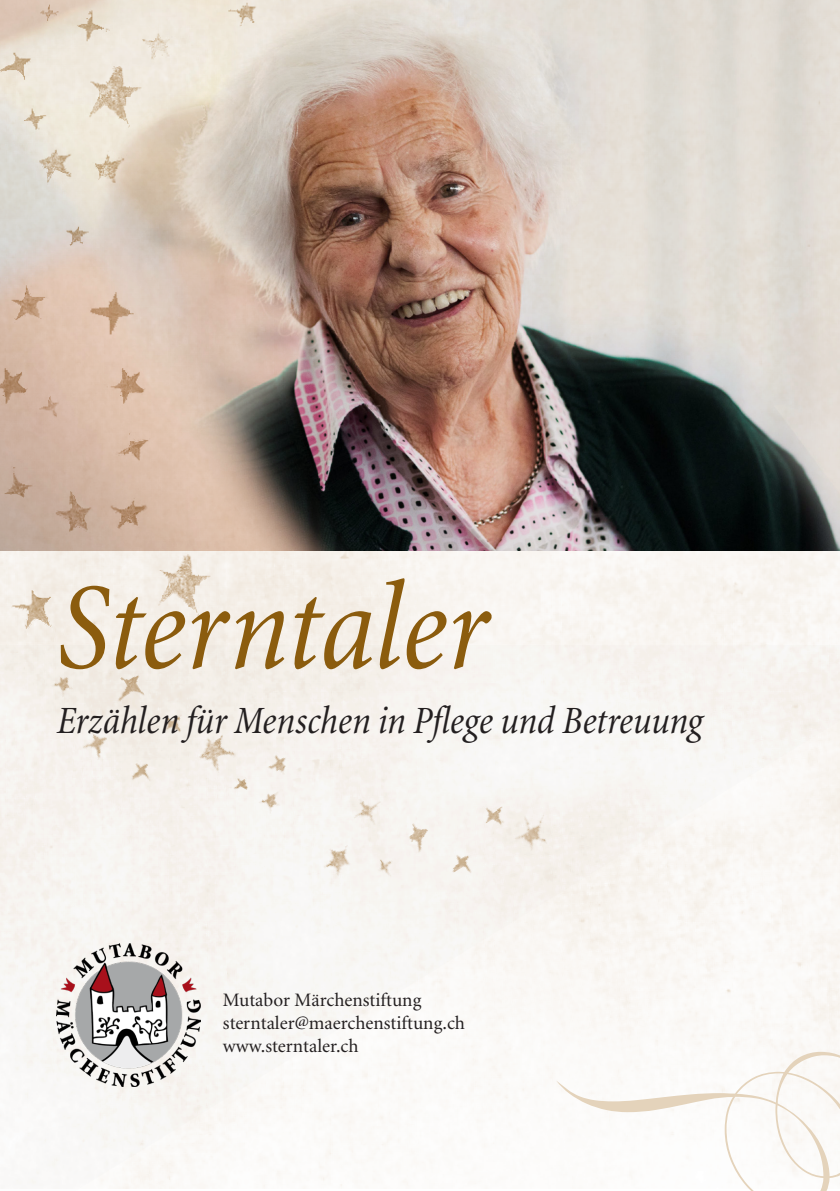
<style>
.page{position:relative;width:840px;height:1191px;background:#fff}
.page>*{position:absolute;margin:0;border:0;box-sizing:border-box;transform-origin:0 0}
.t1{font:italic condensed 126px "Minion";letter-spacing:-.005em;color:#8b5c0e}
.t2{font:italic condensed 39.2px "Minion";letter-spacing:-.005em;color:#231f20}
.t3{font:19px/22.8px "Minion";color:#231f20}
</style>
<div class="page">
<img style="left:0;top:550px;width:839px;height:95px">
<img style="left:0;top:645px;width:839px;height:544px">
<img style="left:57px;top:943px;width:143px;height:143px">
<img style="left:144px;top:641px;width:81px;height:17px">
<img style="left:280px;top:0;width:559px;height:550px">
<img style="left:0;top:0;width:280px;height:641px">
<svg style="left:556px;top:1051px;width:283px;height:140px"></svg>
<h1 class="t1" style="left:57px;top:562px;width:432px">Sterntaler</h1>
<h2 class="t2" style="left:57px;top:700px;width:647px">Erzählen für Menschen in Pflege und Betreuung</h2>
<p class="t3" style="left:223px;top:989px;width:243px">Mutabor Märchenstiftung sterntaler@maerchenstiftung.ch www.sterntaler.ch</p>
</div>
